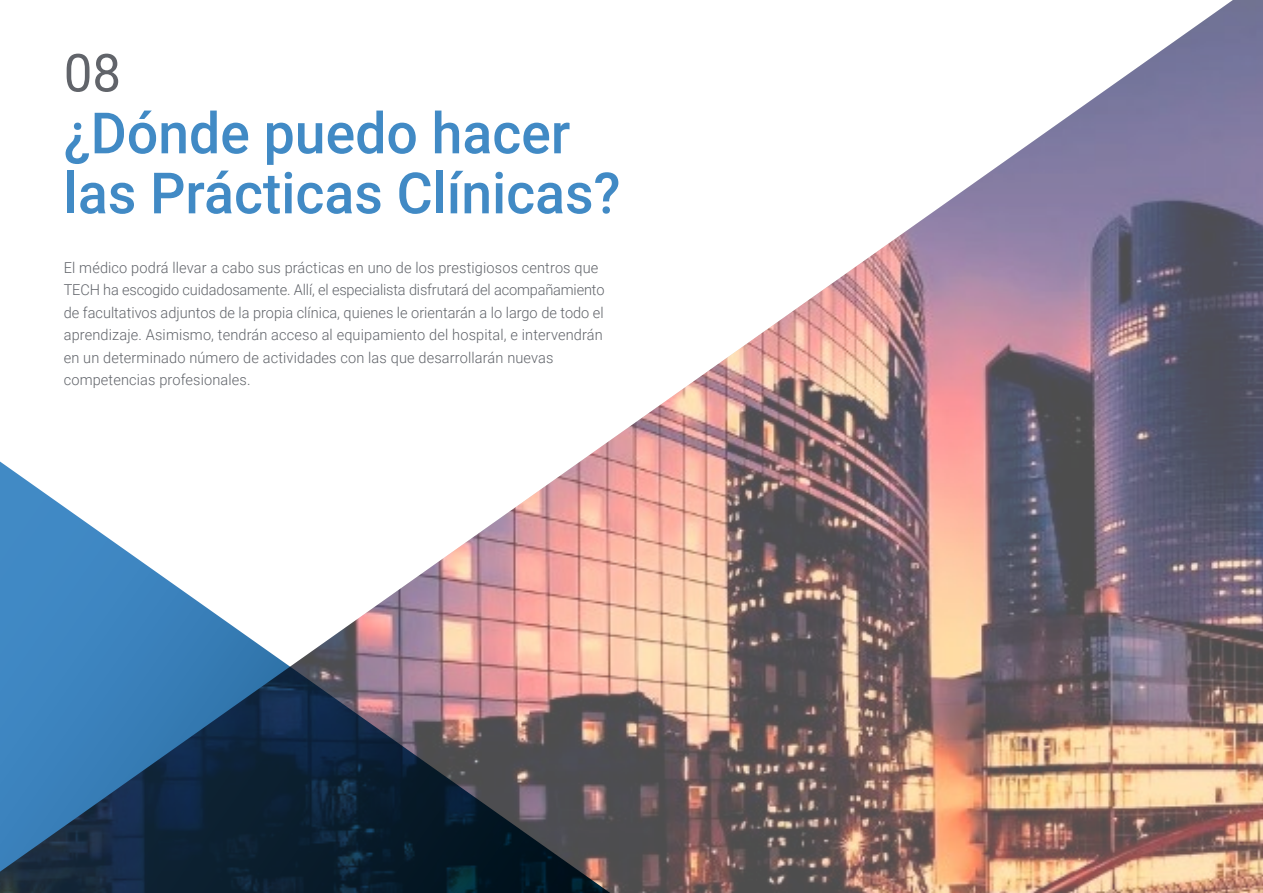
<style>
.page{position:relative;width:1263px;height:893px;background:#fff}
.page>*{position:absolute;margin:0;border:0;box-sizing:border-box;transform-origin:0 0}
.t1{font:500 57px/60px "Roboto";color:#418ac5}
.t2{font:52.5px "Roboto";color:#61646a}
.t3{font:300 15px/22.5px "Roboto";letter-spacing:.01em;color:#61646a}
</style>
<div class="page">
<img style="left:602px;top:0;width:661px;height:893px">
<svg style="left:0;top:446px;width:640px;height:447px"></svg>
<h2 class="t2" style="left:64px;top:36px;width:59px">08</h2>
<h1 class="t1" style="left:64px;top:101px;width:558px">¿Dónde puedo hacer las Prácticas Clínicas?</h1>
<p class="t3" style="left:64px;top:255px;width:542px">El médico podrá llevar a cabo sus prácticas en uno de los prestigiosos centros que TECH ha escogido cuidadosamente. Allí, el especialista disfrutará del acompañamiento de facultativos adjuntos de la propia clínica, quienes le orientarán a lo largo de todo el aprendizaje. Asimismo, tendrán acceso al equipamiento del hospital, e intervendrán en un determinado número de actividades con las que desarrollarán nuevas competencias profesionales.</p>
</div>
